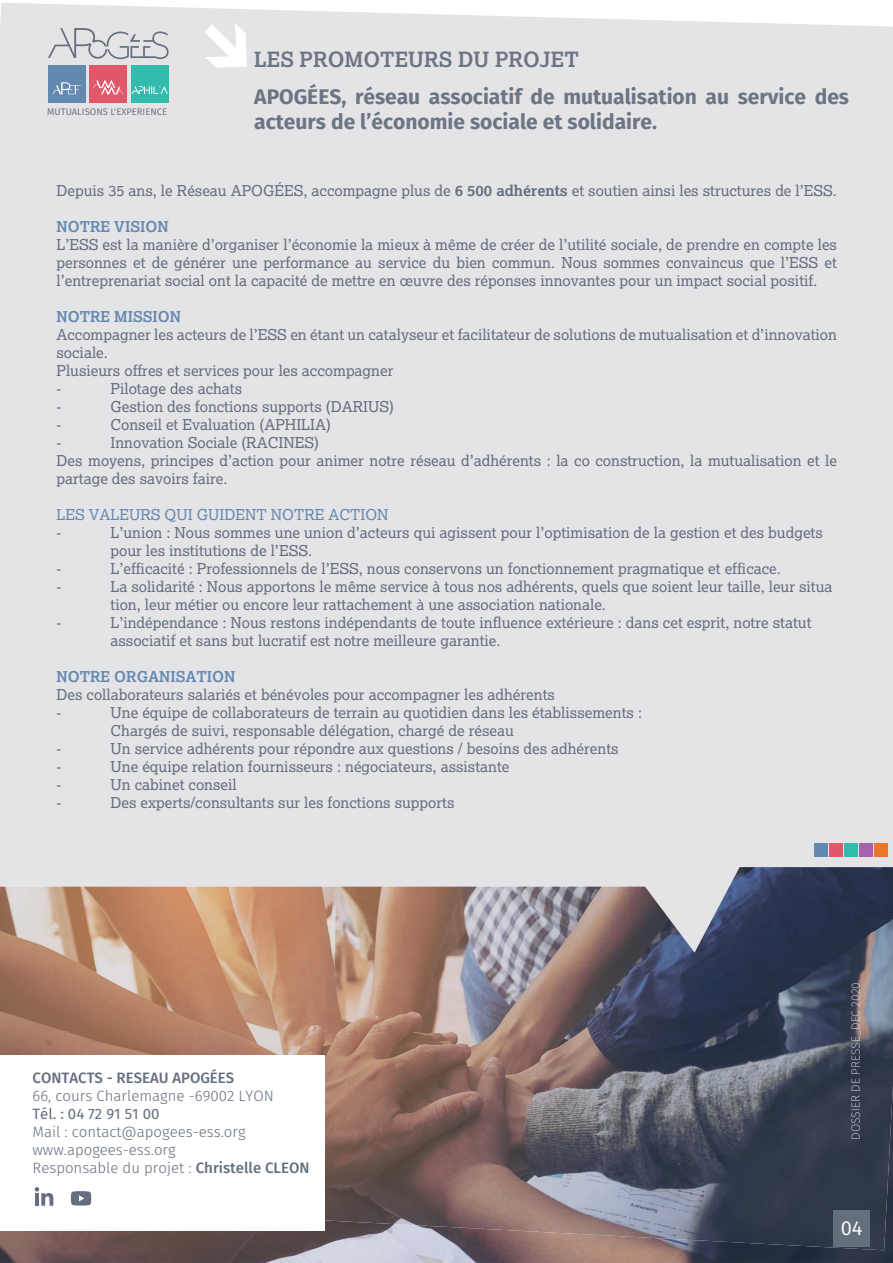
<style>
.page{position:relative;width:893px;height:1263px;background:#fff}
.page>*{position:absolute;margin:0;border:0;box-sizing:border-box;transform-origin:0 0}
.t1{font:700 21px/25.2px "Fira Sans";color:#6c7583}
.t2{font:700 21px "Lexia Da Ma";color:#6c7583}
.t3{font:20.25px "Fira Sans";color:#fff}
.t4{font:15px/18px "Lexia Da Ma";color:#646e7e}
.t5{font:300 15px/18px "Fira Sans";color:#646e7e}
.t6{font:700 15px "Lexia Da Ma";color:#6489b1}
.t7{font:15px "Lexia Da Ma";color:#6489b1}
.t8{font:500 15px "Fira Sans";color:#646e7e}
.t9{font:15px "Fira Sans";color:#646e7e}
.t10{font:200 12px "Fira Sans";color:#fff}
.t11{font:9.45px "Fira Sans";color:#656e7c}
.s1{font-weight:700}
.s2{font-weight:500}
</style>
<div class="page">
<img style="left:0;top:1250px;width:893px;height:13px">
<div style="left:0;top:3px;width:893px;height:864px;background:#e4e3e6"></div>
<img style="left:0;top:867px;width:893px;height:383px">
<svg style="left:205px;top:23px;width:42px;height:45px"></svg>
<div style="left:845px;top:843px;width:13px;height:14px;background:#33bcad"></div>
<div style="left:860px;top:843px;width:13px;height:14px;background:#a564a9"></div>
<div style="left:875px;top:843px;width:13px;height:14px;background:#ed7527"></div>
<div style="left:830px;top:843px;width:13px;height:14px;background:#e0586a"></div>
<div style="left:815px;top:843px;width:13px;height:14px;background:#6489b1"></div>
<div style="left:131px;top:65px;width:38px;height:38px;background:#33bcad"></div>
<div style="left:89px;top:65px;width:38px;height:38px;background:#e0586a"></div>
<div style="left:48px;top:65px;width:38px;height:38px;background:#6489b1"></div>
<svg style="left:53px;top:82px;width:28px;height:12px"></svg>
<svg style="left:132px;top:86px;width:36px;height:8px"></svg>
<svg style="left:93px;top:80px;width:30px;height:15px"></svg>
<svg style="left:48px;top:28px;width:121px;height:31px;background:#cdcdd2"></svg>
<div style="left:0;top:1055px;width:324px;height:176px;background:#fff"></div>
<svg style="left:35px;top:1187px;width:18px;height:19px"></svg>
<svg style="left:71px;top:1191px;width:20px;height:14px"></svg>
<div style="left:833px;top:1210px;width:37px;height:37px;background:#656e7c"></div>
<p class="t11" style="left:47px;top:108px;width:121px">MUTUALISONS L'EXPERIENCE</p>
<h1 class="t2" style="left:254px;top:51px;width:326px">LES PROMOTEURS DU PROJET</h1>
<h1 class="t1" style="left:254px;top:84px;width:596px">APOGÉES, réseau associatif de mutualisation au service des acteurs de l’économie sociale et solidaire.</h1>
<p class="t4" style="left:57px;top:183px;width:782px">Depuis 35 ans, le Réseau APOGÉES, accompagne plus de <span class="s1">6 500 adhérents</span> et soutien ainsi les structures de l’ESS.</p>
<p class="t6" style="left:57px;top:221px;width:114px">NOTRE VISION</p>
<p class="t4" style="left:57px;top:237px;width:782px;text-align:justify">L’ESS est la manière d’organiser l’économie la mieux à même de créer de l’utilité sociale, de prendre en compte les personnes et de générer une performance au service du bien commun. Nous sommes convaincus que l’ESS et l’entreprenariat social ont la capacité de mettre en œuvre des réponses innovantes pour un impact social positif.</p>
<p class="t6" style="left:57px;top:311px;width:126px">NOTRE MISSION</p>
<p class="t4" style="left:57px;top:327px;width:782px">Accompagner les acteurs de l’ESS en étant un catalyseur et facilitateur de solutions de mutualisation et d’innovation sociale.<br>Plusieurs offres et services pour les accompagner<br>-</p>
<p class="t4" style="left:111px;top:381px;width:133px">Pilotage des achats</p>
<p class="t4" style="left:57px;top:399px;width:6px">-</p>
<p class="t4" style="left:111px;top:399px;width:285px">Gestion des fonctions supports (DARIUS)</p>
<p class="t4" style="left:57px;top:417px;width:6px">-</p>
<p class="t4" style="left:111px;top:417px;width:222px">Conseil et Evaluation (APHILIA)</p>
<p class="t4" style="left:57px;top:435px;width:6px">-</p>
<p class="t4" style="left:57px;top:435px;width:782px;text-indent:54px">Innovation Sociale (RACINES)<br>Des moyens, principes d’action pour animer notre réseau d’adhérents : la co construction, la mutualisation et le partage des savoirs faire.</p>
<p class="t7" style="left:57px;top:509px;width:334px">LES VALEURS QUI GUIDENT NOTRE ACTION</p>
<p class="t4" style="left:57px;top:525px;width:6px">-</p>
<p class="t4" style="left:111px;top:525px;width:714px">L’union : Nous sommes une union d’acteurs qui agissent pour l’optimisation de la gestion et des budgets pour les institutions de l’ESS.</p>
<p class="t4" style="left:57px;top:561px;width:6px">-</p>
<p class="t4" style="left:111px;top:561px;width:672px">L’efficacité : Professionnels de l’ESS, nous conservons un fonctionnement pragmatique et efficace.</p>
<p class="t4" style="left:57px;top:579px;width:6px">-</p>
<p class="t4" style="left:111px;top:579px;width:723px">La solidarité : Nous apportons le même service à tous nos adhérents, quels que soient leur taille, leur situa tion, leur métier ou encore leur rattachement à une association nationale.</p>
<p class="t4" style="left:57px;top:615px;width:6px">-</p>
<p class="t4" style="left:111px;top:615px;width:702px">L’indépendance : Nous restons indépendants de toute influence extérieure : dans cet esprit, notre statut associatif et sans but lucratif est notre meilleure garantie.</p>
<p class="t6" style="left:57px;top:671px;width:180px">NOTRE ORGANISATION</p>
<p class="t4" style="left:57px;top:687px;width:500px">Des collaborateurs salariés et bénévoles pour accompagner les adhérents -</p>
<p class="t4" style="left:111px;top:705px;width:533px">Une équipe de collaborateurs de terrain au quotidien dans les établissements :<br>Chargés de suivi, responsable délégation, chargé de réseau</p>
<p class="t4" style="left:57px;top:741px;width:6px">-</p>
<p class="t4" style="left:111px;top:741px;width:510px">Un service adhérents pour répondre aux questions / besoins des adhérents</p>
<p class="t4" style="left:57px;top:759px;width:6px">-</p>
<p class="t4" style="left:111px;top:759px;width:400px">Une équipe relation fournisseurs : négociateurs, assistante</p>
<p class="t4" style="left:57px;top:777px;width:6px">-</p>
<p class="t4" style="left:111px;top:777px;width:128px">Un cabinet conseil</p>
<p class="t4" style="left:57px;top:795px;width:6px">-</p>
<p class="t4" style="left:111px;top:795px;width:345px">Des experts/consultants sur les fonctions supports</p>
<p class="t8" style="left:33px;top:1072px;width:203px">CONTACTS - RESEAU APOGÉES</p>
<p class="t5" style="left:33px;top:1088px;width:243px">66, cours Charlemagne -69002 LYON</p>
<p class="t9" style="left:33px;top:1103px;width:128px">Tél. : 04 72 91 51 00</p>
<p class="t5" style="left:33px;top:1124px;width:279px">Mail : contact@apogees-ess.org www.apogees-ess.org<br>Responsable du projet : <span class="s2">Christelle CLEON</span></p>
<p class="t10" style="left:850px;top:1140px;width:159px;rotate:-90deg">DOSSIER DE PRESSE_DEC 2020</p>
<h2 class="t3" style="left:841px;top:1219px;width:23px">04</h2>
</div>
